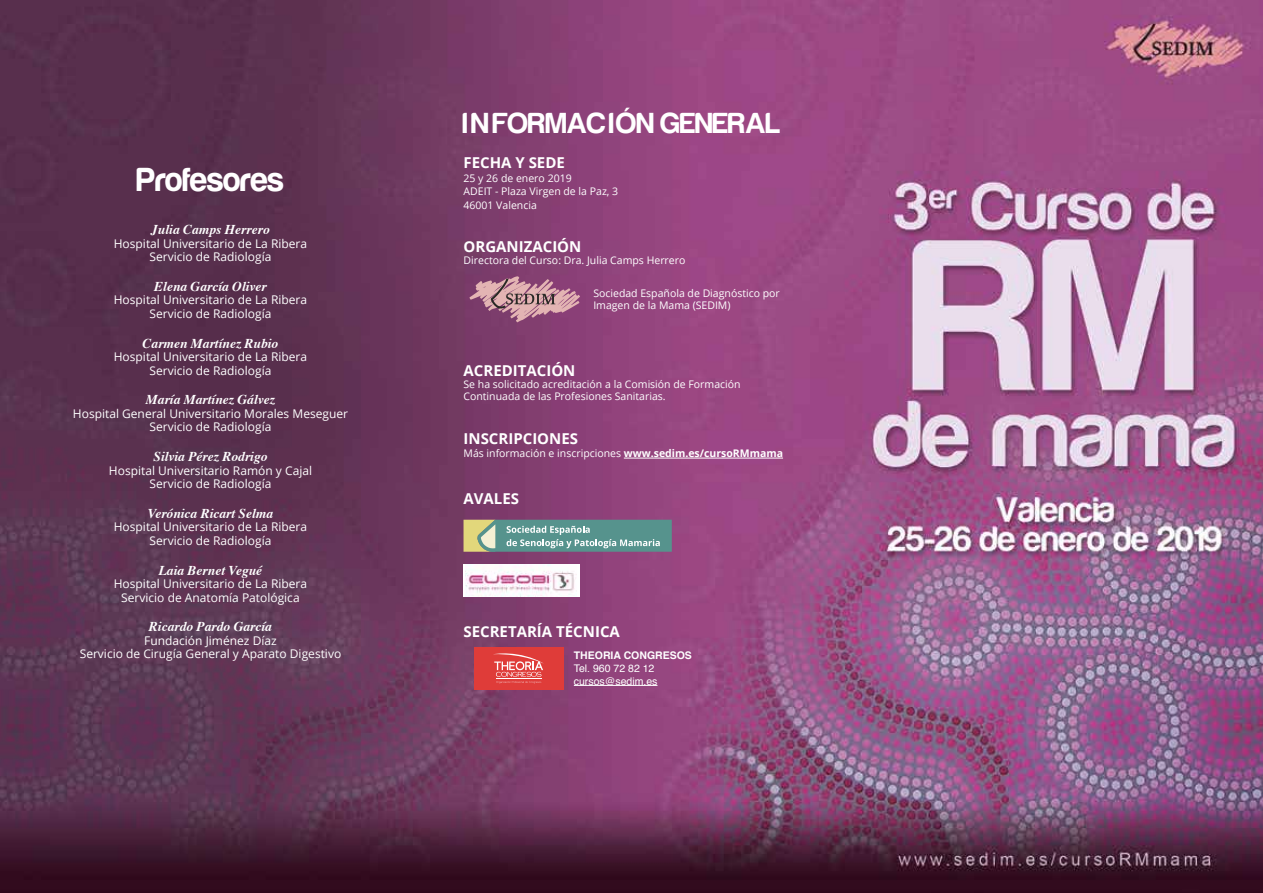
<style>
.page{position:relative;width:1263px;height:893px;background:#fff}
.page>*{position:absolute;margin:0;border:0;box-sizing:border-box;transform-origin:0 0}
.t1{font:34.5px "Harabara";color:#fff}
.t2{font:30px "Harabara";color:#fff}
.t3{font:700 15px "Open Sans";color:#fff}
.t4{font:italic 700 13.5px "Times";color:#fff}
.t5{font:12px/13.5px "Open Sans";color:#fff;text-align:center}
.t6{font:10.5px/13.5px "Open Sans";color:#fff}
.t7{font:10.5px/12.6px "Helvetica";color:#fff}
.t8{font:700 10.5px "Helvetica";color:#fff}
.s1{font-weight:700}
</style>
<div class="page">
<img style="left:0;top:0;width:1263px;height:893px">
<hr style="left:624px;top:458px;width:159px;height:1px;background:#fff">
<svg style="left:469px;top:276px;width:111px;height:46px;background:#a67088"></svg>
<svg style="left:463px;top:520px;width:209px;height:32px;background:#7aa699"></svg>
<div style="left:463px;top:564px;width:116px;height:32px;background:#fff"></div>
<img style="left:466px;top:564px;width:111px;height:32px">
<div style="left:474px;top:647px;width:89px;height:43px;background:#df3c39"></div>
<svg style="left:493px;top:653px;width:51px;height:30px"></svg>
<hr style="left:574px;top:685px;width:83px;height:1px;background:#fff">
<h1 class="t1" style="left:137px;top:162px;width:149px">Profesores</h1>
<p class="t4" style="left:151px;top:217px;width:120px">Julia Camps Herrero</p>
<p class="t5" style="left:114px;top:236px;width:195px">Hospital Universitario de La Ribera<br>Servicio de Radiología</p>
<p class="t4" style="left:154px;top:274px;width:114px">Elena García Oliver</p>
<p class="t5" style="left:114px;top:293px;width:195px">Hospital Universitario de La Ribera<br>Servicio de Radiología</p>
<p class="t4" style="left:143px;top:330px;width:137px">Carmen Martínez Rubio</p>
<p class="t5" style="left:114px;top:350px;width:195px">Hospital Universitario de La Ribera<br>Servicio de Radiología</p>
<p class="t4" style="left:146px;top:387px;width:131px">María Martínez Gálvez</p>
<p class="t5" style="left:73px;top:406px;width:277px">Hospital General Universitario Morales Meseguer<br>Servicio de Radiología</p>
<p class="t4" style="left:153px;top:444px;width:116px">Silvia Pérez Rodrigo</p>
<p class="t5" style="left:109px;top:463px;width:205px">Hospital Universitario Ramón y Cajal<br>Servicio de Radiología</p>
<p class="t4" style="left:148px;top:501px;width:127px">Verónica Ricart Selma</p>
<p class="t5" style="left:114px;top:520px;width:195px">Hospital Universitario de La Ribera<br>Servicio de Radiología</p>
<p class="t4" style="left:159px;top:557px;width:105px">Laia Bernet Vegué</p>
<p class="t5" style="left:114px;top:577px;width:195px">Hospital Universitario de La Ribera<br>Servicio de Anatomía Patológica</p>
<p class="t4" style="left:149px;top:614px;width:124px">Ricardo Pardo García</p>
<p class="t5" style="left:80px;top:633px;width:263px">Fundación Jiménez Díaz<br>Servicio de Cirugía General y Aparato Digestivo</p>
<h2 class="t2" style="left:463px;top:107px;width:319px">I N FORMACIÓN GENERAL</h2>
<p class="t3" style="left:463px;top:152px;width:103px">FECHA Y SEDE</p>
<p class="t6" style="left:463px;top:171px;width:156px">25 y 26 de enero 2019<br>ADEIT - Plaza Virgen de la Paz, 3<br>46001 Valencia</p>
<p class="t3" style="left:463px;top:236px;width:119px">ORGANIZACIÓN</p>
<p class="t6" style="left:463px;top:253px;width:223px">Directora del Curso: Dra. Julia Camps Herrero</p>
<p class="t6" style="left:593px;top:287px;width:188px;line-height:12px">Sociedad Española de Diagnóstico por<br>Imagen de la Mama (SEDIM)</p>
<p class="t3" style="left:463px;top:360px;width:113px">ACREDITACIÓN</p>
<p class="t6" style="left:463px;top:378px;width:279px;line-height:12px">Se ha solicitado acreditación a la Comisión de Formación<br>Continuada de las Profesiones Sanitarias.</p>
<p class="t3" style="left:463px;top:428px;width:116px">INSCRIPCIONES</p>
<p class="t6" style="left:463px;top:446px;width:321px">Más información e inscripciones <span class="s1">www.sedim.es/cursoRMmama</span></p>
<p class="t3" style="left:463px;top:488px;width:57px">AVALES</p>
<p class="t3" style="left:463px;top:620px;width:158px">SECRETARÍA TÉCNICA</p>
<p class="t8" style="left:574px;top:647px;width:120px">THEORIA CONGRESOS</p>
<p class="t7" style="left:574px;top:662px;width:85px">Tel. 960 72 82 12 cursos@sedim.es</p>
</div>
